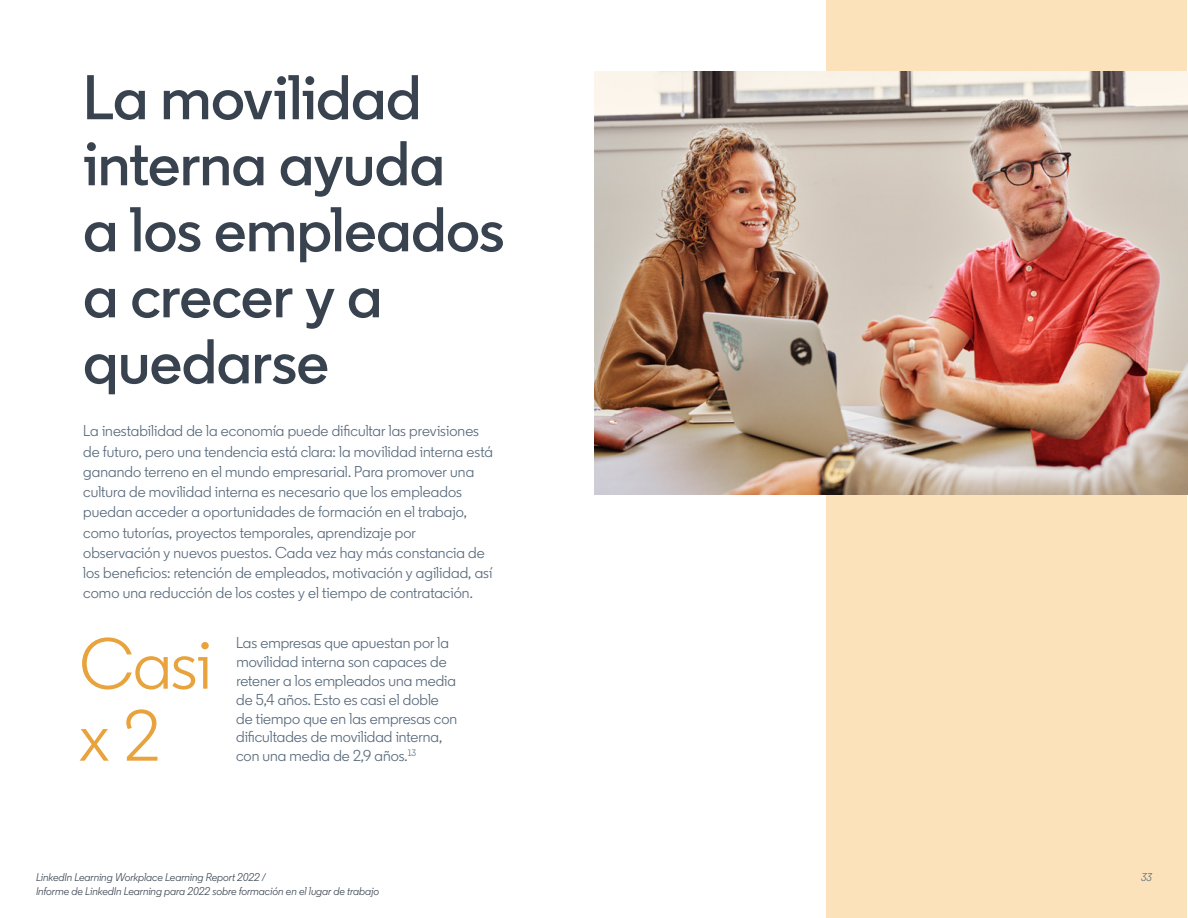
<style>
.page{position:relative;width:1188px;height:918px;background:#fff}
.page>*{position:absolute;margin:0;border:0;box-sizing:border-box;transform-origin:0 0}
.t1{font:72px/72px "Community";color:#e8a33d}
.t2{font:600 63px/66px "Community";color:#38434f}
.t3{font:15.75px/20.2px "Community";color:#56687a}
.t4{font:italic 11.25px/13.5px "Community";color:#38434f}
.t5{font:italic 11.25px "Community";color:#56687a}
</style>
<div class="page">
<div style="left:826px;top:1px;width:361px;height:917px;background:#fce2ba"></div>
<img style="left:594px;top:72px;width:594px;height:423px">
<h2 class="t2" style="left:83px;top:64px;width:423px">La movilidad interna ayuda<br>a los empleados a crecer y a quedarse</h2>
<p class="t3" style="left:83px;top:421px;width:411px">La inestabilidad de la economía puede dificultar las previsiones de futuro, pero una tendencia está clara: la movilidad interna está ganando terreno en el mundo empresarial. Para promover una cultura de movilidad interna es necesario que los empleados puedan acceder a oportunidades de formación en el trabajo, como tutorías, proyectos temporales, aprendizaje por observación y nuevos puestos. Cada vez hay más constancia de los beneficios: retención de empleados, motivación y agilidad, así como una reducción de los costes y el tiempo de contratación.</p>
<h1 class="t1" style="left:80px;top:628px;width:134px">Casi x 2</h1>
<p class="t3" style="left:236px;top:633px;width:222px;line-height:18.9px">Las empresas que apuestan por la movilidad interna son capaces de retener a los empleados una media de 5,4 años. Esto es casi el doble de tiempo que en las empresas con dificultades de movilidad interna, con una media de 2,9 años.<sup>13</sup></p>
<p class="t4" style="left:36px;top:871px;width:345px">LinkedIn Learning Workplace Learning Report 2022 /<br>Informe de LinkedIn Learning para 2022 sobre formación en el lugar de trabajo</p>
<p class="t5" style="left:1141px;top:871px;width:12px">33</p>
</div>
